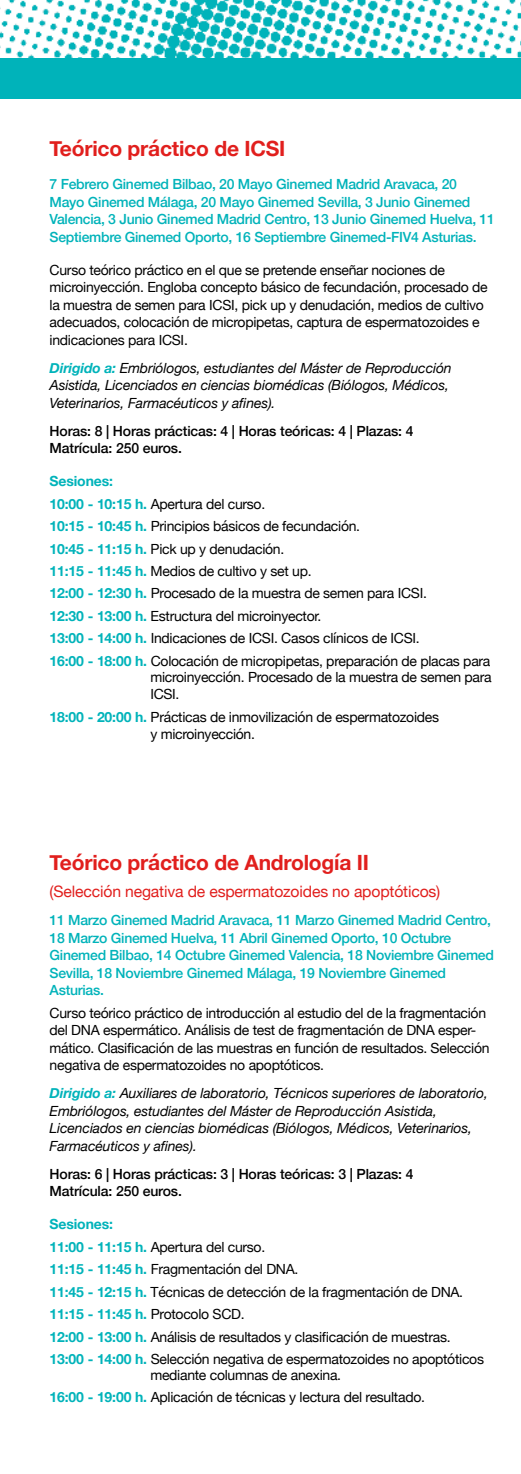
<style>
.page{position:relative;width:521px;height:1474px;background:#fff}
.page>*{position:absolute;margin:0;border:0;box-sizing:border-box;transform-origin:0 0}
.t1{font:700 21px "Helvetica Neue";letter-spacing:-.01em;color:#e11f1d}
.t2{font:15.75px "Helvetica Neue";letter-spacing:-.01em;color:#e11f1d}
.t3{font:14px/22.4px "Helvetica Neue";letter-spacing:-.02em;color:#000}
.t4{font:500 14px/17.5px "Helvetica Neue";letter-spacing:-.02em;color:#00b3ba}
.t5{font:italic 14px/17.5px "Helvetica Neue";letter-spacing:-.01em;color:#000}
.t6{font:500 14px/17.5px "Helvetica Neue";letter-spacing:-.01em;color:#000}
.s1{font-weight:700;color:#00b3ba}
</style>
<div class="page">
<div style="left:0;top:50px;width:521px;height:49px;background:#00b3ba"></div>
<img style="left:0;top:0;width:521px;height:57px">
<h1 class="t1" style="left:50px;top:140px;width:237px">Teórico práctico de ICSI</h1>
<p class="t4" style="left:50px;top:176px;width:447px">7 Febrero Ginemed Bilbao, 20 Mayo Ginemed Madrid Aravaca, 20<br>Mayo Ginemed Málaga, 20 Mayo Ginemed Sevilla, 3 Junio Ginemed Valencia, 3 Junio Ginemed Madrid Centro, 13 Junio Ginemed Huelva, 11<br>Septiembre Ginemed Oporto, 16 Septiembre Ginemed-FIV4 Asturias.</p>
<p class="t3" style="left:50px;top:262px;width:439px;line-height:17.5px">Curso teórico práctico en el que se pretende enseñar nociones de microinyección. Engloba concepto básico de fecundación, procesado de la muestra de semen para ICSI, pick up y denudación, medios de cultivo adecuados, colocación de micropipetas, captura de espermatozoides e indicaciones para ICSI.</p>
<p class="t5" style="left:50px;top:360px;width:404px"><span class="s1">Dirigido a:</span> Embriólogos, estudiantes del Máster de Reproducción<br>Asistida, Licenciados en ciencias biomédicas (Biólogos, Médicos,<br>Veterinarios, Farmacéuticos y afines).</p>
<p class="t6" style="left:50px;top:423px;width:365px">Horas: 8 | Horas prácticas: 4 | Horas teóricas: 4 | Plazas: 4<br>Matrícula: 250 euros.</p>
<p class="t3" style="left:50px;top:471px;width:442px"><span class="s1">Sesiones:<br>10:00 - 10:15 h.</span> Apertura del curso.<br><span class="s1">10:15 - 10:45 h.</span> Principios básicos de fecundación.<br><span class="s1">10:45 - 11:15 h.</span> Pick up y denudación.<br><span class="s1">11:15 - 11:45 h.</span> Medios de cultivo y set up.<br><span class="s1">12:00 - 12:30 h.</span> Procesado de la muestra de semen para ICSI.<br><span class="s1">12:30 - 13:00 h.</span> Estructura del microinyector.<br><span class="s1">13:00 - 14:00 h.</span> Indicaciones de ICSI. Casos clínicos de ICSI.<br><span class="s1">16:00 - 18:00 h.</span> Colocación de micropipetas, preparación de placas para</p>
<p class="t3" style="left:150px;top:668px;width:343px;line-height:17.5px">microinyección. Procesado de la muestra de semen para<br>ICSI.</p>
<p class="t3" style="left:150px;top:708px;width:290px;line-height:17.5px;text-indent:-101px"><span class="s1">18:00 - 20:00 h.</span> Prácticas de inmovilización de espermatozoides y microinyección.</p>
<h1 class="t1" style="left:50px;top:853px;width:321px">Teórico práctico de Andrología II</h1>
<p class="t2" style="left:50px;top:880px;width:392px">(Selección negativa de espermatozoides no apoptóticos)</p>
<p class="t4" style="left:50px;top:912px;width:446px">11 Marzo Ginemed Madrid Aravaca, 11 Marzo Ginemed Madrid Centro, 18 Marzo Ginemed Huelva, 11 Abril Ginemed Oporto, 10 Octubre Ginemed Bilbao, 14 Octubre Ginemed Valencia, 18 Noviembre Ginemed Sevilla, 18 Noviembre Ginemed Málaga, 19 Noviembre Ginemed Asturias.</p>
<p class="t3" style="left:50px;top:1004px;width:441px;line-height:17.5px">Curso teórico práctico de introducción al estudio del de la fragmentación del DNA espermático. Análisis de test de fragmentación de DNA esper&shy;mático. Clasificación de las muestras en función de resultados. Selección negativa de espermatozoides no apoptóticos.</p>
<p class="t5" style="left:50px;top:1085px;width:440px"><span class="s1">Dirigido a:</span> Auxiliares de laboratorio, Técnicos superiores de laboratorio, Embriólogos, estudiantes del Máster de Reproducción Asistida, Licenciados en ciencias biomédicas (Biólogos, Médicos, Veterinarios, Farmacéuticos y afines).</p>
<p class="t6" style="left:50px;top:1166px;width:365px">Horas: 6 | Horas prácticas: 3 | Horas teóricas: 3 | Plazas: 4<br>Matrícula: 250 euros.</p>
<p class="t3" style="left:50px;top:1213px;width:436px"><span class="s1">Sesiones:<br>11:00 - 11:15 h.</span> Apertura del curso.<br><span class="s1">11:15 - 11:45 h.</span> Fragmentación del DNA.<br><span class="s1">11:45 - 12:15 h.</span> Técnicas de detección de la fragmentación de DNA.<br><span class="s1">11:15 - 11:45 h.</span> Protocolo SCD.<br><span class="s1">12:00 - 13:00 h.</span> Análisis de resultados y clasificación de muestras.<br><span class="s1">13:00 - 14:00 h.</span> Selección negativa de espermatozoides no apoptóticos</p>
<p class="t3" style="left:50px;top:1364px;width:377px;text-indent:101px">mediante columnas de anexina.<br><span class="s1">16:00 - 19:00 h.</span> Aplicación de técnicas y lectura del resultado.</p>
</div>
